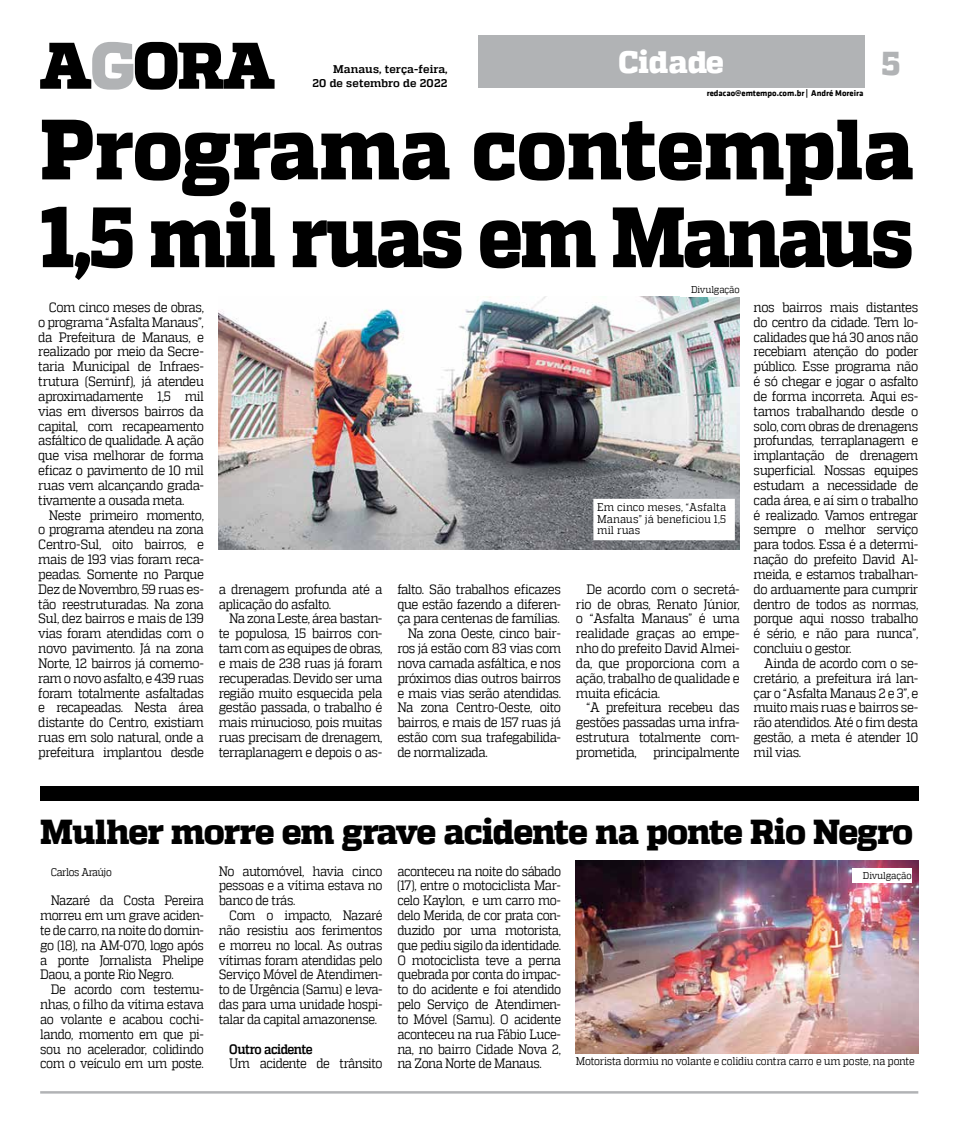
<style>
.page{position:relative;width:957px;height:1134px;background:#fff}
.page>*{position:absolute;margin:0;border:0;box-sizing:border-box;transform-origin:0 0}
.t1{font:800 85.25px/87.8px "MW Quadon";letter-spacing:-.025em;color:#000;scale:.95 1}
.t2{font:800 34.62px "MW Quadon";letter-spacing:-.035em;color:#000}
.t3{font:800 33px "MW Quadon";color:#b1b3b5;scale:.95 1}
.t4{font:800 30.88px "MW Quadon";color:#fff}
.t5{font:13.62px/14.9px "MW Quadon";letter-spacing:-.04em;color:#000;text-align:justify;scale:.9 1}
.t6{font:13.62px/14.9px "MW Quadon";letter-spacing:-.04em;color:#000;text-align:justify;scale:.88 1}
.t7{font:700 13.62px "MW Quadon";letter-spacing:-.045em;color:#000;scale:.88 1}
.t8{font:11.12px "MW Quadon";letter-spacing:-.02em;color:#000;scale:.9 1}
.t9{font:11.12px/11.1px "MW Quadon";letter-spacing:-.02em;color:#000;text-align:justify;scale:.92 1}
.t10{font:700 11.12px/13.4px "MW Quadon";letter-spacing:.005em;color:#000;text-align:right}
.t11{font:11.12px "MW Quadon";letter-spacing:-.04em;color:#000;scale:.88 1}
.t12{font:9.88px "MW Quadon";letter-spacing:-.015em;color:#000;scale:.9 1}
.t13{font:700 8.62px "MW Klavika Bd";color:#000}
</style>
<div class="page">
<div style="left:478px;top:35px;width:387px;height:53px;background:#b1b3b5"></div>
<svg style="left:40px;top:42px;width:234px;height:48px"></svg>
<hr style="left:40px;top:1091px;width:878px;height:2px;background:#b1b3b5">
<div style="left:40px;top:786px;width:878px;height:15px;background:#000"></div>
<img style="left:576px;top:861px;width:342px;height:192px">
<div style="left:851px;top:868px;width:60px;height:15px;background:#fff"></div>
<img style="left:219px;top:296px;width:520px;height:253px">
<div style="left:595px;top:501px;width:138px;height:37px;background:#fff"></div>
<p class="t10" style="left:312px;top:63px;width:137px">Manaus, terça-feira,<br>20 de setembro de 2022</p>
<h3 class="t4" style="left:618px;top:44px;width:107px">Cidade</h3>
<h3 class="t3" style="left:882px;top:44px;width:21px">5</h3>
<p class="t13" style="left:706px;top:87px;width:158px">redacao@emtempo.com.br | André Moreira</p>
<h1 class="t1" style="left:40px;top:108px;width:921px">Programa contempla<br>1,5 mil ruas em Manaus</h1>
<p class="t5" style="left:38px;top:300px;width:186px;text-indent:11px">Com cinco meses de obras, o programa “Asfalta Manaus”, da Prefeitura de Manaus, e realizado por meio da Secre&shy;taria Municipal de Infraes&shy;trutura (Seminf), já atendeu aproximadamente 1,5 mil vias em diversos bairros da capital, com recapeamento asfáltico de qualidade. A ação que visa melhorar de forma eficaz o pavimento de 10 mil ruas vem alcançando grada&shy;tivamente a ousada meta.</p>
<p class="t5" style="left:38px;top:507px;width:186px;text-indent:11px">Neste primeiro momento, o programa atendeu na zona Centro-Sul, oito bairros, e mais de 193 vias foram reca&shy;peadas. Somente no Parque Dez de Novembro, 59 ruas es&shy;tão reestruturadas. Na zona Sul, dez bairros e mais de 139 vias foram atendidas com o novo pavimento. Já na zona Norte, 12 bairros já comemo&shy;ram o novo asfalto, e 439 ruas foram totalmente asfaltadas e recapeadas. Nesta área distante do Centro, existiam ruas em solo natural, onde a prefeitura implantou desde</p>
<p class="t5" style="left:219px;top:581px;width:183px">a drenagem profunda até a aplicação do asfalto.</p>
<p class="t5" style="left:219px;top:611px;width:183px;text-indent:11px">Na zona Leste, área bastan&shy;te populosa, 15 bairros con&shy;tam com as equipes de obras, e mais de 238 ruas já foram recuperadas. Devido ser uma região muito esquecida pela gestão passada, o trabalho é mais minucioso, pois muitas ruas precisam de drenagem, terraplanagem e depois o as-</p>
<p class="t5" style="left:397px;top:581px;width:183px">falto. São trabalhos eficazes</p>
<p class="t5" style="left:397px;top:596px;width:183px">que estão fazendo a diferen-</p>
<p class="t5" style="left:397px;top:611px;width:182px">ça para centenas de famílias.</p>
<p class="t5" style="left:408px;top:626px;width:172px">Na zona Oeste, cinco bair-</p>
<p class="t5" style="left:397px;top:641px;width:183px">ros já estão com 83 vias com</p>
<p class="t5" style="left:397px;top:656px;width:183px">nova camada asfáltica, e nos</p>
<p class="t5" style="left:397px;top:670px;width:183px">próximos dias outros bairros</p>
<p class="t5" style="left:397px;top:685px;width:183px">e mais vias serão atendidas.</p>
<p class="t5" style="left:397px;top:700px;width:183px">Na zona Centro-Oeste, oito</p>
<p class="t5" style="left:397px;top:715px;width:183px">bairros, e mais de 157 ruas já</p>
<p class="t5" style="left:397px;top:730px;width:183px">estão com sua trafegabilida-</p>
<p class="t5" style="left:397px;top:745px;width:102px">de normalizada.</p>
<p class="t12" style="left:691px;top:284px;width:56px">Divulgação</p>
<p class="t9" style="left:597px;top:502px;width:142px">Em cinco meses, “Asfalta Manaus” já beneficiou 1,5 mil ruas</p>
<p class="t5" style="left:576px;top:581px;width:183px;text-indent:11px">De acordo com o secretá&shy;rio de obras, Renato Júnior, o “Asfalta Manaus” é uma realidade graças ao empe&shy;nho do prefeito David Almei&shy;da, que proporciona com a ação, trabalho de qualidade e muita eficácia.</p>
<p class="t5" style="left:576px;top:700px;width:183px;text-indent:11px">“A prefeitura recebeu das gestões passadas uma infra&shy;estrutura totalmente com&shy;prometida, principalmente</p>
<p class="t5" style="left:753px;top:300px;width:184px">nos bairros mais distantes do centro da cidade. Tem lo&shy;calidades que há 30 anos não recebiam atenção do poder público. Esse programa não é só chegar e jogar o asfalto de forma incorreta. Aqui es&shy;tamos trabalhando desde o solo, com obras de drenagens profundas, terraplanagem e implantação de drenagem superficial. Nossas equipes estudam a necessidade de cada área, e aí sim o trabalho é realizado. Vamos entregar sempre o melhor serviço para todos. Essa é a determi&shy;nação do prefeito David Al&shy;meida, e estamos trabalhan&shy;do arduamente para cumprir dentro de todos as normas, porque aqui nosso trabalho é sério, e não para nunca”, concluiu o gestor.</p>
<p class="t5" style="left:753px;top:656px;width:184px;text-indent:11px">Ainda de acordo com o se&shy;cretário, a prefeitura irá lan&shy;çar o “Asfalta Manaus 2 e 3”, e muito mais ruas e bairros se&shy;rão atendidos. Até o fim desta gestão, a meta é atender 10 mil vias.</p>
<h2 class="t2" style="left:40px;top:811px;width:874px">Mulher morre em grave acidente na ponte Rio Negro</h2>
<p class="t12" style="left:863px;top:870px;width:56px">Divulgação</p>
<p class="t6" style="left:219px;top:863px;width:188px">No automóvel, havia cinco pessoas e a vítima estava no banco de trás.</p>
<p class="t6" style="left:219px;top:908px;width:188px;text-indent:11px">Com o impacto, Nazaré não resistiu aos ferimentos e morreu no local. As outras vítimas foram atendidas pelo Serviço Móvel de Atendimen&shy;to de Urgência (Samu) e leva&shy;das para uma unidade hospi&shy;talar da capital amazonense.</p>
<p class="t7" style="left:229px;top:1041px;width:96px">Outro acidente</p>
<p class="t6" style="left:229px;top:1056px;width:176px">Um acidente de trânsito</p>
<p class="t6" style="left:397px;top:863px;width:188px">aconteceu na noite do sábado (17), entre o motociclista Mar&shy;celo Kaylon, e um carro mo&shy;delo Merida, de cor prata con&shy;duzido por uma motorista, que pediu sigilo da identidade.<br>O motociclista teve a perna quebrada por conta do impac&shy;to do acidente e foi atendido pelo Serviço de Atendimen&shy;to Móvel (Samu). O acidente aconteceu na rua Fábio Luce&shy;na, no bairro Cidade Nova 2, na Zona Norte de Manaus.</p>
<p class="t11" style="left:51px;top:865px;width:71px">Carlos Araújo</p>
<p class="t6" style="left:40px;top:893px;width:188px;text-indent:11px">Nazaré da Costa Pereira morreu em um grave aciden&shy;te de carro, na noite do domin&shy;go (18), na AM-070, logo após a ponte Jornalista Phelipe Daou, a ponte Rio Negro.</p>
<p class="t6" style="left:40px;top:982px;width:188px;text-indent:11px">De acordo com testemu&shy;nhas, o filho da vítima estava ao volante e acabou cochi&shy;lando, momento em que pi&shy;sou no acelerador, colidindo com o veículo em um poste.</p>
<p class="t8" style="left:576px;top:1055px;width:378px">Motorista dormiu no volante e colidiu contra carro e um poste, na ponte</p>
</div>
